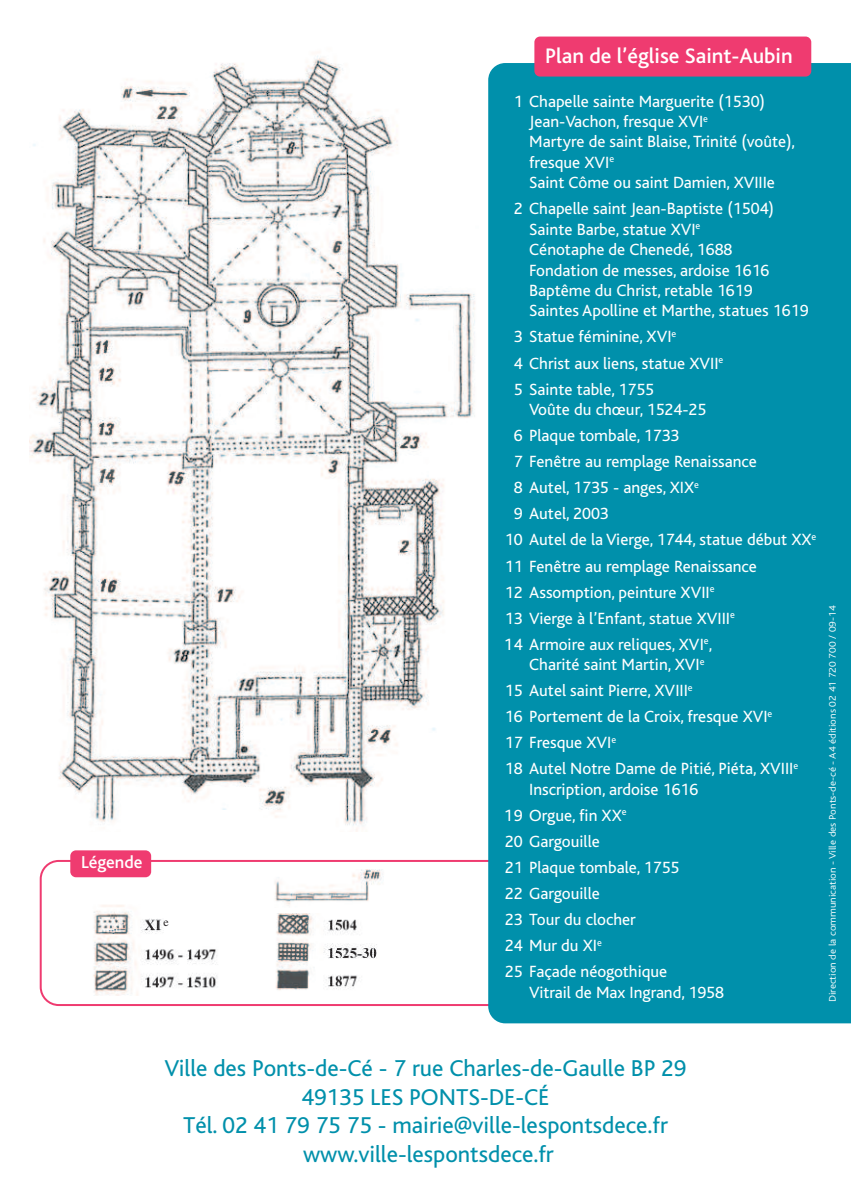
<style>
.page{position:relative;width:851px;height:1191px;background:#fff}
.page>*{position:absolute;margin:0;border:0;box-sizing:border-box;transform-origin:0 0}
.t1{font:24px/28.8px "Bliss";color:#0090ab;text-align:center}
.t2{font:500 22px "Bliss";color:#fff}
.t3{font:500 18px "Bliss";color:#fff}
.t4{font:17px/26px "Bliss";color:#fff}
.t5{font:12px "Times";color:#231f20}
.t6{font:300 10px "Bliss";color:#fff;scale:1.1 1}
</style>
<div class="page">
<svg style="left:40px;top:860px;width:448px;height:146px"></svg>
<img style="left:29px;top:56px;width:446px;height:775px">
<div style="left:60px;top:904px;width:184px;height:92px;background:#fff"></div>
<img style="left:93px;top:905px;width:124px;height:91px">
<div style="left:241px;top:869px;width:184px;height:38px;background:#fff"></div>
<img style="left:275px;top:869px;width:109px;height:36px">
<div style="left:241px;top:913px;width:184px;height:82px;background:#fff"></div>
<img style="left:276px;top:913px;width:101px;height:77px">
<div style="left:488px;top:63px;width:362px;height:960px;background:#0090ab"></div>
<div style="left:534px;top:37px;width:277px;height:40px;background:#ef3b70;border-radius:6px"></div>
<div style="left:70px;top:850px;width:81px;height:27px;background:#ef3b70;border-radius:6px"></div>
<p class="t3" style="left:81px;top:856px;width:63px">Légende</p>
<p class="t5" style="left:163px;top:914px;width:7px">e</p>
<p class="t2" style="left:545px;top:48px;width:249px">Plan de l’église Saint-Aubin</p>
<p class="t4" style="left:529px;top:93px;width:267px;line-height:20.4px;text-indent:-15px">1 Chapelle sainte Marguerite (1530)<br>Jean-Vachon, fresque XVI<sup>e<br></sup>Martyre de saint Blaise, Trinité (voûte), fresque XVI<sup>e<br></sup>Saint Côme ou saint Damien, XVIIIe</p>
<p class="t4" style="left:529px;top:200px;width:281px;line-height:20.4px;text-indent:-15px">2 Chapelle saint Jean-Baptiste (1504)<br>Sainte Barbe, statue XVI<sup>e<br></sup>Cénotaphe de Chenedé, 1688<br>Fondation de messes, ardoise 1616<br>Baptême du Christ, retable 1619<br>Saintes Apolline et Marthe, statues 1619</p>
<p class="t4" style="left:514px;top:326px;width:211px">3 Statue féminine, XVI<sup>e<br></sup>4 Christ aux liens, statue XVII<sup>e<br></sup>5 Sainte table, 1755</p>
<p class="t4" style="left:529px;top:398px;width:179px">Voûte du chœur, 1524-25</p>
<p class="t4" style="left:514px;top:424px;width:167px">6 Plaque tombale, 1733</p>
<p class="t4" style="left:514px;top:450px;width:244px">7 Fenêtre au remplage Renaissance</p>
<p class="t4" style="left:514px;top:476px;width:186px">8 Autel, 1735 - anges, XIX<sup>e</sup></p>
<p class="t4" style="left:514px;top:503px;width:96px">9 Autel, 2003</p>
<p class="t4" style="left:505px;top:529px;width:313px">10 Autel de la Vierge, 1744, statue début XX<sup>e</sup></p>
<p class="t4" style="left:505px;top:555px;width:253px">11 Fenêtre au remplage Renaissance</p>
<p class="t4" style="left:505px;top:581px;width:211px">12 Assomption, peinture XVII<sup>e</sup></p>
<p class="t4" style="left:505px;top:607px;width:231px">13 Vierge à l’Enfant, statue XVIII<sup>e</sup></p>
<p class="t4" style="left:503px;top:633px;width:210px">14 Armoire aux reliques, XVI<sup>e</sup>,</p>
<p class="t4" style="left:505px;top:653px;width:295px;text-indent:24px">Charité saint Martin, XVI<sup>e<br></sup>15 Autel saint Pierre, XVIII<sup>e<br></sup>16 Portement de la Croix, fresque XVI<sup>e<br></sup>17 Fresque XVI<sup>e<br></sup>18 Autel Notre Dame de Pitié, Piéta, XVIII<sup>e</sup></p>
<p class="t4" style="left:503px;top:778px;width:196px;text-indent:26px">Inscription, ardoise 1616<br>19 Orgue, fin XX<sup>e<br></sup>20 Gargouille<br>21 Plaque tombale, 1755<br>22 Gargouille<br>23 Tour du clocher<br>24 Mur du XI<sup>e<br></sup>25 Façade néogothique</p>
<p class="t4" style="left:529px;top:981px;width:196px">Vitrail de Max Ingrand, 1958</p>
<p class="t6" style="left:829px;top:1002px;width:362px;rotate:-90deg">Direction de la communication - Ville des Ponts-de-cé - A4 éditions 02 41 720 700 / 09-14</p>
<h1 class="t1" style="left:164px;top:1056px;width:523px">Ville des Ponts-de-Cé - 7 rue Charles-de-Gaulle BP 29<br>49135 LES PONTS-DE-CÉ<br>Tél. 02 41 79 75 75 - mairie@ville-lespontsdece.fr www.ville-lespontsdece.fr</h1>
</div>
